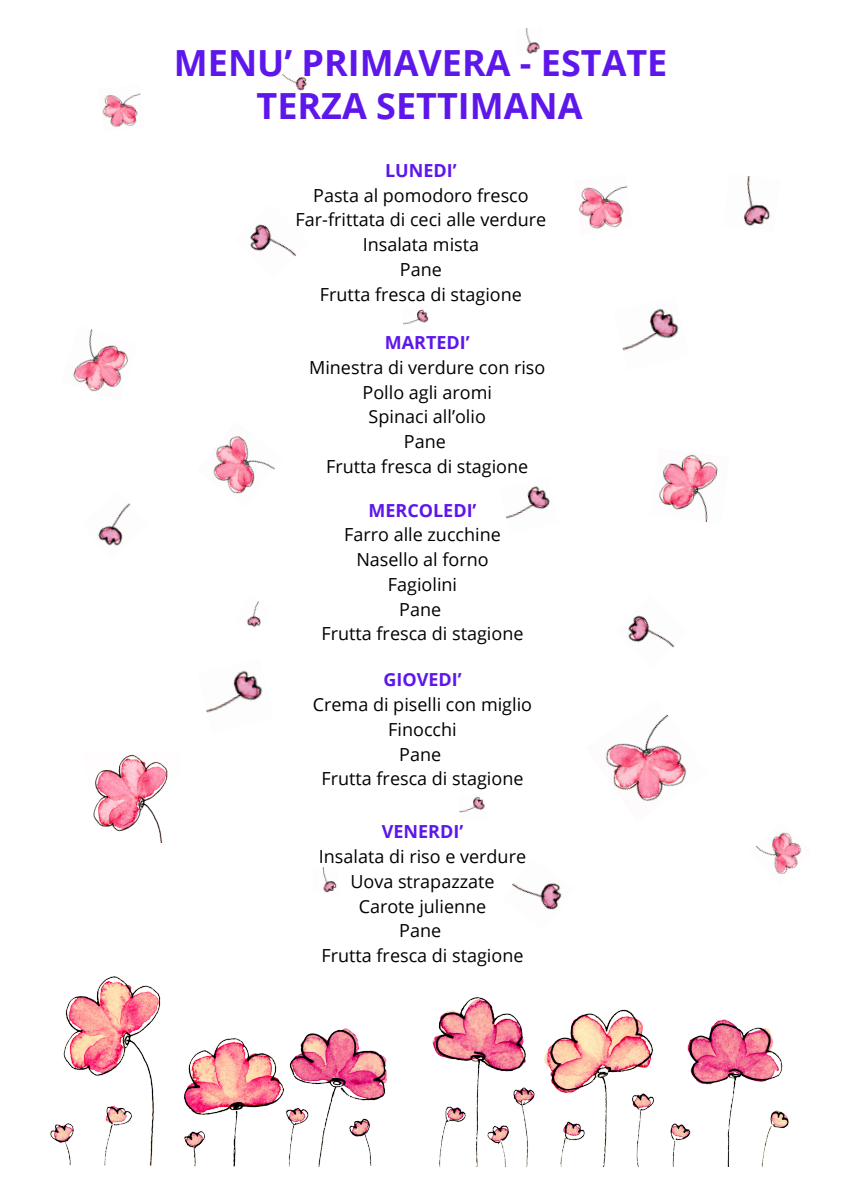
<style>
.page{position:relative;width:842px;height:1191px;background:#fff}
.page>*{position:absolute;margin:0;border:0;box-sizing:border-box;transform-origin:0 0}
.t1{font:700 36px "Open Sans";color:#5e17eb}
.t2{font:18px "Open Sans";color:#000}
.t3{font:700 18px "Open Sans";color:#5e17eb}
</style>
<div class="page">
<img style="left:51px;top:842px;width:737px;height:324px">
<img style="left:749px;top:832px;width:53px;height:51px">
<img style="left:93px;top:754px;width:75px;height:88px">
<img style="left:250px;top:224px;width:47px;height:33px">
<img style="left:206px;top:670px;width:57px;height:43px">
<img style="left:282px;top:74px;width:25px;height:17px">
<img style="left:403px;top:309px;width:26px;height:16px">
<img style="left:744px;top:176px;width:26px;height:50px">
<img style="left:606px;top:714px;width:81px;height:88px">
<img style="left:628px;top:615px;width:47px;height:33px">
<img style="left:102px;top:93px;width:39px;height:34px">
<img style="left:506px;top:486px;width:44px;height:33px">
<img style="left:579px;top:185px;width:49px;height:44px">
<img style="left:213px;top:436px;width:62px;height:58px">
<img style="left:658px;top:454px;width:60px;height:68px">
<img style="left:98px;top:503px;width:33px;height:43px">
<img style="left:501px;top:857px;width:73px;height:73px">
<img style="left:73px;top:329px;width:56px;height:63px">
<img style="left:247px;top:601px;width:14px;height:26px">
<img style="left:313px;top:866px;width:26px;height:27px">
<img style="left:525px;top:28px;width:15px;height:26px">
<img style="left:459px;top:796px;width:26px;height:17px">
<img style="left:622px;top:308px;width:57px;height:43px">
<p class="t1" style="left:174px;top:37px;width:495px">MENU’ PRIMAVERA - ESTATE</p>
<p class="t1" style="left:257px;top:80px;width:328px">TERZA SETTIMANA</p>
<p class="t3" style="left:385px;top:158px;width:73px">LUNEDI’</p>
<p class="t2" style="left:313px;top:182px;width:217px">Pasta al pomodoro fresco</p>
<p class="t2" style="left:296px;top:207px;width:252px">Far-frittata di ceci alle verdure</p>
<p class="t2" style="left:363px;top:232px;width:118px">Insalata mista</p>
<p class="t2" style="left:400px;top:257px;width:43px">Pane</p>
<p class="t2" style="left:320px;top:281px;width:203px">Frutta fresca di stagione</p>
<p class="t3" style="left:385px;top:330px;width:86px">MARTEDI’</p>
<p class="t2" style="left:309px;top:354px;width:238px">Minestra di verdure con riso</p>
<p class="t2" style="left:363px;top:379px;width:131px">Pollo agli aromi</p>
<p class="t2" style="left:369px;top:404px;width:119px">Spinaci all’olio</p>
<p class="t2" style="left:404px;top:429px;width:43px">Pane</p>
<p class="t2" style="left:326px;top:453px;width:203px">Frutta fresca di stagione</p>
<p class="t3" style="left:368px;top:497px;width:110px">MERCOLEDI’</p>
<p class="t2" style="left:344px;top:522px;width:158px">Farro alle zucchine</p>
<p class="t2" style="left:356px;top:547px;width:134px">Nasello al forno</p>
<p class="t2" style="left:388px;top:571px;width:71px">Fagiolini</p>
<p class="t2" style="left:399px;top:596px;width:43px">Pane</p>
<p class="t2" style="left:321px;top:621px;width:203px">Frutta fresca di stagione</p>
<p class="t3" style="left:383px;top:667px;width:80px">GIOVEDI’</p>
<p class="t2" style="left:313px;top:691px;width:221px">Crema di piselli con miglio</p>
<p class="t2" style="left:388px;top:716px;width:70px">Finocchi</p>
<p class="t2" style="left:399px;top:741px;width:43px">Pane</p>
<p class="t2" style="left:321px;top:766px;width:203px">Frutta fresca di stagione</p>
<p class="t3" style="left:382px;top:818px;width:83px">VENERDI’</p>
<p class="t2" style="left:319px;top:843px;width:209px">Insalata di riso e verdure</p>
<p class="t2" style="left:350px;top:868px;width:146px">Uova strapazzate</p>
<p class="t2" style="left:359px;top:893px;width:129px">Carote julienne</p>
<p class="t2" style="left:399px;top:917px;width:43px">Pane</p>
<p class="t2" style="left:321px;top:942px;width:203px">Frutta fresca di stagione</p>
</div>
